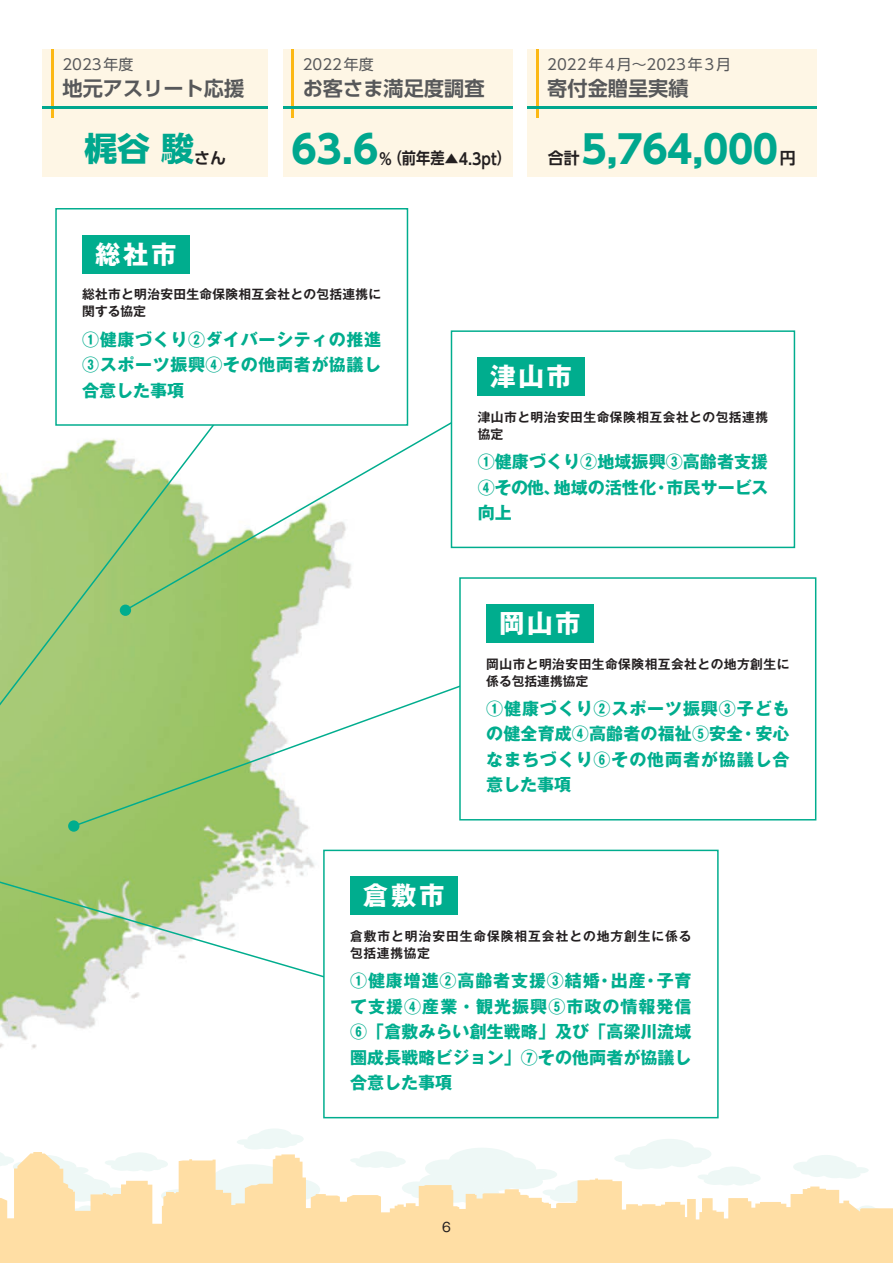
<style>
.page{position:relative;width:893px;height:1263px;background:#fff}
.page>*{position:absolute;margin:0;border:0;box-sizing:border-box;transform-origin:0 0}
.t1{font:38.25px "UD Shin Go Pro Bold 90 pv RKSJ H";letter-spacing:-.01em;color:#00a78e}
.t2{font:33px "UD Shin Go Pro Bold 90 pv RKSJ H";color:#00a78e}
.t3{font:25.5px "Gothic MB101 Pr 6 Bold 90 pv RKSJ H";letter-spacing:.1em;color:#fff}
.t4{font:20.25px "UD Shin Go Pro De Bold 90 pv RKSJ H";color:#57585a}
.t5{font:16.95px/25.5px "Gothic MB101 Pr 6 Bold 90 pv RKSJ H";letter-spacing:.005em;color:#00ad8e;text-align:justify}
.t6{font:15.9px "UD Shin Go Pro De Bold 90 pv RKSJ H";color:#231f20;scale:.89 1}
.t7{font:15.9px "UD Shin Go Pro De Bold 90 pv RKSJ H";color:#231f20}
.t8{font:14.85px "UD Shin Go Pro Regular 90 pv RKSJ H";letter-spacing:.06em;color:#57585a}
.t9{font:14.85px "UD Shin Go Pro Regular 90 pv RKSJ H";color:#57585a}
.t10{font:12.75px/17px "Gothic MB101 Pr 6 De Bold 90 pv RKSJ H";letter-spacing:.035em;color:#231f20}
.t11{font:12.75px/17px "Gothic MB101 Pr 6 De Bold 90 pv RKSJ H";letter-spacing:.075em;color:#231f20}
.t12{font:12.75px "Gothic MB101 Pr 6 Regular 90 pv RKSJ H";color:#231f20}
.s1{font-family:"UD Shin Go Pro De Bold 90 pv RKSJ H";font-size:15.9px;color:#231f20}
</style>
<div class="page">
<img style="left:0;top:612px;width:392px;height:437px">
<div style="left:449px;top:1148px;width:67px;height:27px;background:#eef8f6;border-radius:50%"></div>
<div style="left:645px;top:1139px;width:49px;height:20px;background:#eef8f6;border-radius:50%"></div>
<div style="left:630px;top:1146px;width:38px;height:16px;background:#eef8f6;border-radius:50%"></div>
<div style="left:682px;top:1147px;width:29px;height:14px;background:#eef8f6;border-radius:50%"></div>
<div style="left:258px;top:1128px;width:34px;height:14px;background:#eef8f6;border-radius:50%"></div>
<div style="left:247px;top:1133px;width:27px;height:12px;background:#eef8f6;border-radius:50%"></div>
<div style="left:257px;top:1140px;width:21px;height:9px;background:#eef8f6;border-radius:50%"></div>
<div style="left:274px;top:1140px;width:17px;height:8px;background:#eef8f6;border-radius:50%"></div>
<div style="left:244px;top:1142px;width:21px;height:7px;background:#eef8f6;border-radius:50%"></div>
<div style="left:237px;top:1139px;width:15px;height:6px;background:#eef8f6;border-radius:50%"></div>
<div style="left:284px;top:1134px;width:20px;height:9px;background:#eef8f6;border-radius:50%"></div>
<div style="left:286px;top:1141px;width:11px;height:5px;background:#eef8f6;border-radius:50%"></div>
<svg style="left:0;top:1152px;width:893px;height:111px;fill:#ffdea4"></svg>
<div style="left:283px;top:49px;width:229px;height:127px;background:#fef6e5"></div>
<hr style="left:291px;top:49px;width:3px;height:69px;background:#fcb814">
<hr style="left:283px;top:106px;width:229px;height:3px;background:#00a78e">
<div style="left:527px;top:49px;width:289px;height:127px;background:#fef6e5"></div>
<hr style="left:536px;top:49px;width:3px;height:69px;background:#fcb814">
<hr style="left:527px;top:106px;width:289px;height:3px;background:#00a78e">
<div style="left:43px;top:49px;width:225px;height:127px;background:#fef6e5"></div>
<hr style="left:51px;top:49px;width:3px;height:69px;background:#fcb814">
<hr style="left:43px;top:106px;width:225px;height:3px;background:#00a78e">
<svg style="left:0;top:439px;width:221px;height:328px;background:#abcd7f"></svg>
<svg style="left:0;top:875px;width:323px;height:118px"></svg>
<svg style="left:72px;top:675px;width:416px;height:153px"></svg>
<div style="left:68px;top:820px;width:11px;height:12px;background:#00ad8e;border-radius:50%"></div>
<svg style="left:123px;top:397px;width:372px;height:215px"></svg>
<div style="left:120px;top:605px;width:11px;height:11px;background:#00ad8e;border-radius:50%"></div>
<div style="left:451px;top:331px;width:343px;height:216px;background:#fff"></div>
<div style="left:478px;top:357px;width:107px;height:39px;background:#00ad8e"></div>
<div style="left:451px;top:330px;width:344px;height:218px;border:1px solid #00ad8e"></div>
<div style="left:460px;top:578px;width:356px;height:242px;background:#fff"></div>
<div style="left:486px;top:604px;width:107px;height:38px;background:#00ad8e"></div>
<div style="left:459px;top:577px;width:357px;height:243px;border:1px solid #00ad8e"></div>
<div style="left:56px;top:209px;width:351px;height:216px;background:#fff"></div>
<div style="left:82px;top:235px;width:107px;height:38px;background:#00ad8e"></div>
<div style="left:55px;top:208px;width:353px;height:218px;border:1px solid #00ad8e"></div>
<div style="left:324px;top:850px;width:394px;height:268px;background:#fff"></div>
<div style="left:350px;top:877px;width:107px;height:38px;background:#00ad8e"></div>
<div style="left:323px;top:850px;width:396px;height:268px;border:1px solid #00ad8e"></div>
<p class="t9" style="left:63px;top:59px;width:72px">2023年度</p>
<p class="t4" style="left:63px;top:81px;width:183px">地元アスリート応援</p>
<h2 class="t2" style="left:84px;top:137px;width:143px">梶谷 駿<span class="s1">さん</span></h2>
<p class="t9" style="left:303px;top:59px;width:72px">2022年度</p>
<p class="t4" style="left:303px;top:81px;width:183px">お客さま満足度調査</p>
<p class="t8" style="left:547px;top:59px;width:185px">2022年4月～2023年3月</p>
<p class="t4" style="left:547px;top:81px;width:143px">寄付金贈呈実績</p>
<h1 class="t1" style="left:291px;top:136px;width:89px">63.6</h1>
<p class="t6" style="left:379px;top:153px;width:150px">％（前年差▲4.3pt）</p>
<h1 class="t1" style="left:582px;top:136px;width:198px">5,764,000</h1>
<p class="t7" style="left:548px;top:152px;width:33px">合計</p>
<p class="t7" style="left:780px;top:152px;width:17px">円</p>
<h3 class="t3" style="left:95px;top:245px;width:83px">総社市</h3>
<p class="t10" style="left:82px;top:288px;width:300px">総社市と明治安田生命保険相互会社との包括連携に関する協定</p>
<p class="t5" style="left:82px;top:329px;width:300px">①健康づくり②ダイバーシティの推進③スポーツ振興④その他両者が協議し合意した事項</p>
<h3 class="t3" style="left:490px;top:367px;width:83px">津山市</h3>
<p class="t10" style="left:478px;top:410px;width:292px">津山市と明治安田生命保険相互会社との包括連携協定</p>
<p class="t5" style="left:478px;top:451px;width:292px">①健康づくり②地域振興③高齢者支援④その他、地域の活性化・市民サービス向上</p>
<h3 class="t3" style="left:499px;top:614px;width:83px">岡山市</h3>
<p class="t10" style="left:486px;top:657px;width:305px">岡山市と明治安田生命保険相互会社との地方創生に係る包括連携協定</p>
<p class="t5" style="left:486px;top:698px;width:305px">①健康づくり②スポーツ振興③子どもの健全育成④高齢者の福祉⑤安全・安心なまちづくり⑥その他両者が協議し合意した事項</p>
<h3 class="t3" style="left:363px;top:886px;width:83px">倉敷市</h3>
<p class="t11" style="left:350px;top:929px;width:343px">倉敷市と明治安田生命保険相互会社との地方創生に係る包括連携協定</p>
<p class="t5" style="left:350px;top:970px;width:343px">①健康増進②高齢者支援③結婚・出産・子育て支援④産業・観光振興⑤市政の情報発信⑥「倉敷みらい創生戦略」及び「高梁川流域圏成長戦略ビジョン」⑦その他両者が協議し合意した事項</p>
<p class="t12" style="left:442px;top:1222px;width:10px">6</p>
</div>
